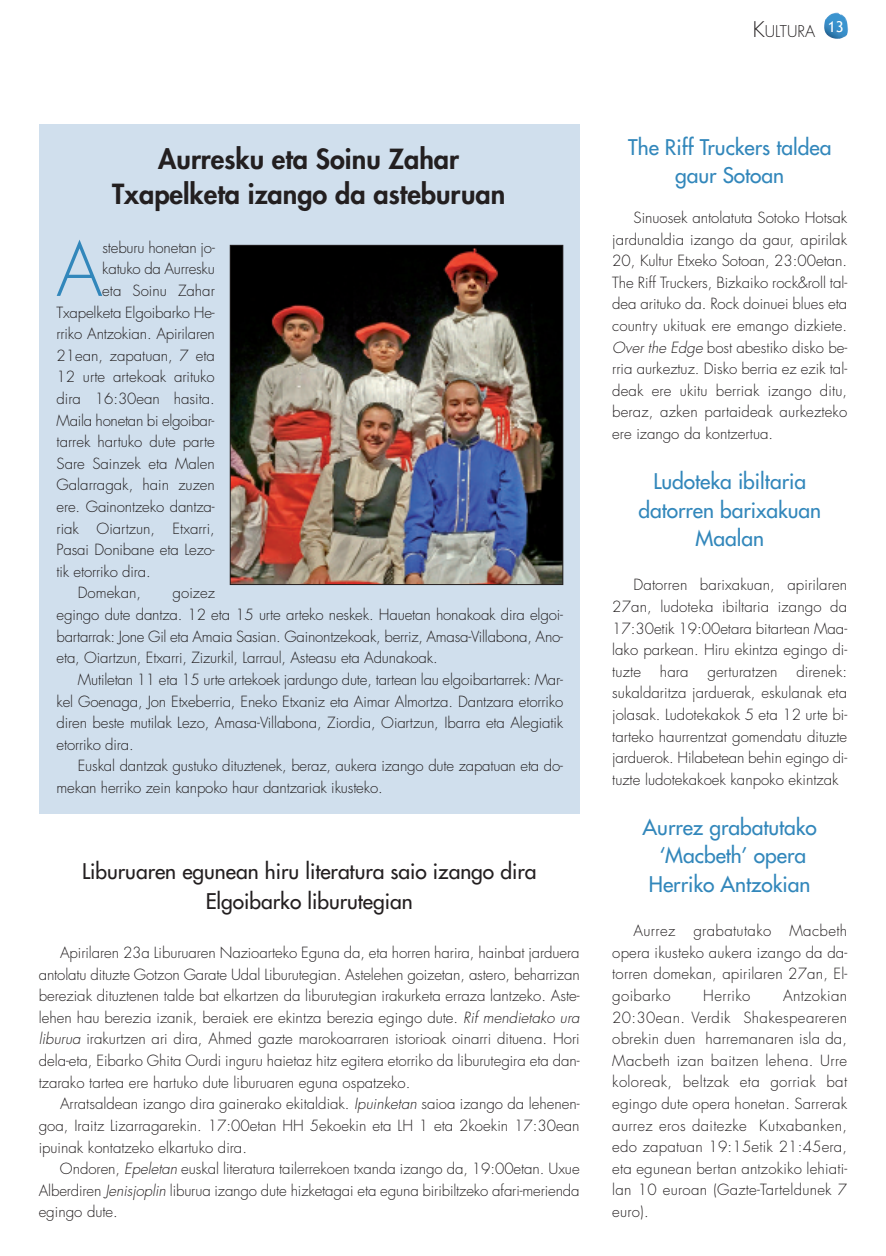
<style>
.page{position:relative;width:886px;height:1256px;background:#fff}
.page>*{position:absolute;margin:0;border:0;box-sizing:border-box;transform-origin:0 0}
.t1{font:300 72.3px "Futura";color:#3287bb}
.t2{font:800 27px/34.5px "Futura";color:#231f20;text-align:center}
.t3{font:21px/28.5px "Futura";color:#3287bb;text-align:center}
.t4{font:21px/30px "Futura";color:#231f20;text-align:center}
.t5{font:300 15.75px "Futura";color:#231f20}
.t6{font:300 15px/21.6px "Futura";letter-spacing:-.01em;color:#231f20;text-align:justify}
.t7{font:300 15px "Futura";letter-spacing:.01em;color:#231f20}
.t8{font:300 15px "Futura";letter-spacing:.025em;color:#231f20}
.s1{font-size:21px}
.s2{font-style:italic}
</style>
<div class="page">
<img style="left:824px;top:13px;width:24px;height:26px">
<div style="left:39px;top:125px;width:540px;height:689px;background:#d0dfed"></div>
<img style="left:232px;top:247px;width:329px;height:336px">
<div style="left:230px;top:245px;width:333px;height:340px;border:1px solid #231f20"></div>
<p class="t5" style="left:752px;top:24px;width:92px"><span class="s1">K</span>ULTURA <sup>13</sup></p>
<h2 class="t2" style="left:112px;top:144px;width:394px">Aurresku eta Soinu Zahar<br>Txapelketa izango da asteburuan</h2>
<h3 class="t3" style="left:628px;top:134px;width:205px">The Riff Truckers taldea gaur Sotoan</h3>
<p class="t6" style="left:612px;top:208px;width:236px;text-indent:21px">Sinuosek antolatuta Sotoko Hotsak jardunaldia izango da gaur, apirilak 20, Kultur Etxeko Sotoan, 23:00etan.<br>The Riff Truckers, Bizkaiko rock&amp;roll tal&shy;dea arituko da. Rock doinuei blues eta country ukituak ere emango dizkiete.<br><span class="s2">Over the Edge</span> bost abestiko disko be&shy;rria aurkeztuz. Disko berria ez ezik tal&shy;deak ere ukitu berriak izango ditu, beraz, azken partaideak aurkezteko ere izango da kontzertua.</p>
<h3 class="t3" style="left:638px;top:468px;width:184px">Ludoteka ibiltaria datorren barixakuan<br>Maalan</h3>
<p class="t6" style="left:612px;top:575px;width:236px;text-indent:21px">Datorren barixakuan, apirilaren 27an, ludoteka ibiltaria izango da 17:30etik 19:00etara bitartean Maa&shy;lako parkean. Hiru ekintza egingo di&shy;tuzte</p>
<h1 class="t1" style="left:56px;top:236px;width:48px">A</h1>
<p class="t6" style="left:102px;top:238px;width:114px">steburu honetan jo-</p>
<p class="t6" style="left:102px;top:259px;width:114px">katuko da Aurresku</p>
<p class="t6" style="left:102px;top:281px;width:114px">eta Soinu Zahar</p>
<p class="t6" style="left:57px;top:302px;width:160px">Txapelketa Elgoibarko He-</p>
<p class="t6" style="left:57px;top:324px;width:160px">rriko Antzokian. Apirilaren</p>
<p class="t6" style="left:57px;top:346px;width:160px">21ean, zapatuan, 7 eta</p>
<p class="t6" style="left:57px;top:367px;width:160px">12 urte artekoak arituko</p>
<p class="t6" style="left:57px;top:389px;width:160px">dira 16:30ean hasita.</p>
<p class="t6" style="left:57px;top:410px;width:159px">Maila honetan bi elgoibar-</p>
<p class="t6" style="left:57px;top:432px;width:160px">tarrek hartuko dute parte</p>
<p class="t6" style="left:57px;top:454px;width:160px">Sare Sainzek eta Malen</p>
<p class="t6" style="left:57px;top:475px;width:160px">Galarragak, hain zuzen</p>
<p class="t6" style="left:57px;top:497px;width:160px">ere. Gainontzeko dantza-</p>
<p class="t6" style="left:57px;top:518px;width:160px">riak Oiartzun, Etxarri,</p>
<p class="t6" style="left:57px;top:540px;width:160px">Pasai Donibane eta Lezo-</p>
<p class="t6" style="left:57px;top:562px;width:96px">tik etorriko dira.</p>
<p class="t6" style="left:78px;top:583px;width:65px">Domekan,</p>
<p class="t6" style="left:57px;top:583px;width:508px;text-align:left;text-indent:116px">goizez<br>egingo dute dantza. 12 eta 15 urte arteko neskek. Hauetan honakoak dira elgoi&shy;bartarrak: Jone Gil eta Amaia Sasian. Gainontzekoak, berriz, Amasa-Villabona, Ano&shy;eta, Oiartzun, Etxarri, Zizurkil, Larraul, Asteasu eta Adunakoak.</p>
<p class="t6" style="left:57px;top:670px;width:508px;text-indent:21px">Mutiletan 11 eta 15 urte artekoek jardungo dute, tartean lau elgoibartarrek: Mar&shy;kel Goenaga, Jon Etxeberria, Eneko Etxaniz eta Aimar Almortza. Dantzara etorriko diren beste mutilak Lezo, Amasa-Villabona, Ziordia, Oiartzun, Ibarra eta Alegiatik etorriko dira.</p>
<p class="t6" style="left:57px;top:756px;width:508px;text-indent:21px">Euskal dantzak gustuko dituztenek, beraz, aukera izango dute zapatuan eta do&shy;mekan herriko zein kanpoko haur dantzariak ikusteko.</p>
<p class="t6" style="left:612px;top:661px;width:236px;text-indent:184px">direnek: sukaldaritza jarduerak, eskulanak eta jolasak. Ludotekakok 5 eta 12 urte bi&shy;tarteko haurrentzat gomendatu dituzte jarduerok. Hilabetean behin egingo di&shy;tuzte ludotekakoek kanpoko ekintzak</p>
<h3 class="t3" style="left:642px;top:814px;width:176px">Aurrez grabatutako ‘Macbeth’ opera<br>Herriko Antzokian</h3>
<p class="t6" style="left:612px;top:921px;width:237px;text-indent:21px">Aurrez grabatutako Macbeth opera ikusteko aukera izango da da&shy;torren domekan, apirilaren 27an, El&shy;goibarko</p>
<p class="t6" style="left:659px;top:661px;width:30px">hara</p>
<p class="t7" style="left:707px;top:664px;width:72px">gerturatzen</p>
<h3 class="t4" style="left:82px;top:858px;width:455px">Liburuaren egunean hiru literatura saio izango dira<br>Elgoibarko liburutegian</h3>
<p class="t6" style="left:39px;top:942px;width:542px;text-indent:21px">Apirilaren 23a Liburuaren Nazioarteko Eguna da, eta horren harira, hainbat jarduera antolatu dituzte Gotzon Garate Udal Liburutegian. Astelehen goizetan, astero, beharrizan bereziak dituztenen talde bat elkartzen da liburutegian irakurketa erraza lantzeko. Aste&shy;lehen hau berezia izanik, beraiek ere ekintza berezia egingo dute. <span class="s2">Rif mendietako ura liburua</span> irakurtzen ari dira, Ahmed gazte marokoarraren istorioak oinarri dituena. Hori dela-eta, Eibarko Ghita Ourdi inguru haietaz hitz egitera etorriko da liburutegira eta dan&shy;tzarako tartea ere hartuko dute liburuaren eguna ospatzeko.</p>
<p class="t6" style="left:39px;top:1094px;width:542px;text-indent:21px">Arratsaldean izango dira gainerako ekitaldiak. <span class="s2">Ipuinketan</span> saioa izango da lehenen&shy;goa, Iraitz Lizarragarekin. 17:00etan HH 5ekoekin eta LH 1 eta 2koekin 17:30ean ipuinak kontatzeko elkartuko dira.</p>
<p class="t6" style="left:39px;top:1158px;width:542px;text-indent:21px">Ondoren, <span class="s2">Epeletan</span> euskal literatura tailerrekoen txanda izango da, 19:00etan. Uxue Alberdiren <span class="s2">Jenisjoplin</span> liburua izango dute hizketagai eta eguna biribiltzeko afari-merienda egingo dute.</p>
<p class="t6" style="left:612px;top:985px;width:237px;text-indent:171px">Antzokian 20:30ean. Verdik Shakespeareren obrekin duen harremanaren isla da, Macbeth izan baitzen lehena. Urre koloreak, beltzak eta gorriak bat egingo dute opera honetan. Sarrerak aurrez eros daitezke Kutxabanken, edo zapatuan 19:15etik 21:45era, eta egunean bertan antzokiko lehiati&shy;lan 10 euroan (Gazte-Tarteldunek 7 euro).</p>
<p class="t8" style="left:703px;top:988px;width:49px">Herriko</p>
</div>
